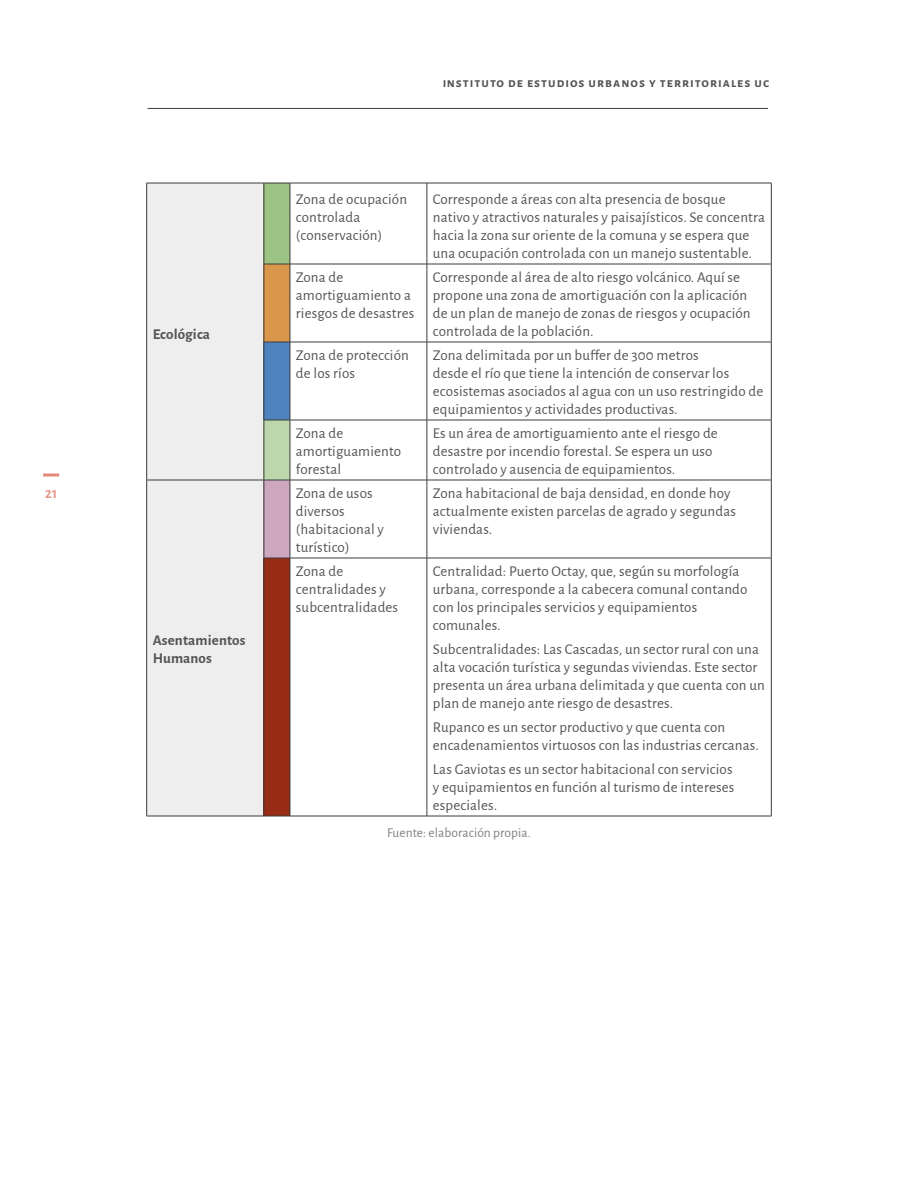
<style>
.page{position:relative;width:918px;height:1188px;background:#fff}
.page>*{position:absolute;margin:0;border:0;box-sizing:border-box;transform-origin:0 0}
.t1{font:15px/18px "Alegreya Sans";letter-spacing:.01em;color:#555454}
.t2{font:700 15px/18px "Alegreya Sans";letter-spacing:.01em;color:#555454}
.t3{font:700 13.5px "Alegreya Sans";letter-spacing:.075em;color:#555454}
.t4{font:13.5px "Alegreya Sans";letter-spacing:.005em;color:#818080}
.t5{font:700 13.5px "Alegreya Sans";color:#e79386}
</style>
<div class="page">
<div style="left:43px;top:473px;width:16px;height:3px;border:2px solid #e48778"></div>
<hr style="left:148px;top:108px;width:620px;height:1px;background:#3c3c3b">
<svg style="left:147px;top:184px;width:117px;height:632px;background:#ebebeb"></svg>
<div style="left:264px;top:183px;width:26px;height:81px;background:#9dc384"></div>
<div style="left:264px;top:264px;width:26px;height:78px;background:#da964b"></div>
<div style="left:264px;top:342px;width:26px;height:78px;background:#4f83c0"></div>
<div style="left:264px;top:420px;width:26px;height:60px;background:#bcd7ab"></div>
<div style="left:264px;top:480px;width:26px;height:78px;background:#cda7bd"></div>
<div style="left:264px;top:558px;width:26px;height:258px;background:#982b15"></div>
<hr style="left:146px;top:183px;width:118px;height:1px;background:#3c3c3b">
<hr style="left:146px;top:183px;width:1px;height:81px;background:#3c3c3b">
<svg style="left:265px;top:183px;width:25px;height:1px"></svg>
<hr style="left:264px;top:183px;width:1px;height:81px;background:#3c3c3b">
<hr style="left:290px;top:183px;width:137px;height:1px;background:#3c3c3b">
<hr style="left:290px;top:183px;width:1px;height:81px;background:#3c3c3b">
<hr style="left:427px;top:183px;width:345px;height:1px;background:#3c3c3b">
<hr style="left:427px;top:183px;width:1px;height:81px;background:#3c3c3b">
<hr style="left:771px;top:183px;width:1px;height:81px;background:#3c3c3b">
<hr style="left:146px;top:264px;width:1px;height:78px;background:#3c3c3b">
<hr style="left:146px;top:342px;width:1px;height:78px;background:#3c3c3b">
<hr style="left:146px;top:420px;width:1px;height:60px;background:#3c3c3b">
<svg style="left:265px;top:264px;width:25px;height:1px"></svg>
<hr style="left:264px;top:264px;width:1px;height:78px;background:#3c3c3b">
<hr style="left:290px;top:264px;width:137px;height:1px;background:#3c3c3b">
<hr style="left:290px;top:264px;width:1px;height:78px;background:#3c3c3b">
<hr style="left:427px;top:264px;width:345px;height:1px;background:#3c3c3b">
<hr style="left:427px;top:264px;width:1px;height:78px;background:#3c3c3b">
<hr style="left:771px;top:264px;width:1px;height:78px;background:#3c3c3b">
<svg style="left:265px;top:342px;width:25px;height:1px"></svg>
<hr style="left:264px;top:342px;width:1px;height:78px;background:#3c3c3b">
<hr style="left:290px;top:342px;width:137px;height:1px;background:#3c3c3b">
<hr style="left:290px;top:342px;width:1px;height:78px;background:#3c3c3b">
<hr style="left:427px;top:342px;width:345px;height:1px;background:#3c3c3b">
<hr style="left:427px;top:342px;width:1px;height:78px;background:#3c3c3b">
<hr style="left:771px;top:342px;width:1px;height:78px;background:#3c3c3b">
<svg style="left:265px;top:420px;width:25px;height:1px"></svg>
<hr style="left:264px;top:420px;width:1px;height:60px;background:#3c3c3b">
<hr style="left:290px;top:420px;width:137px;height:1px;background:#3c3c3b">
<hr style="left:290px;top:420px;width:1px;height:60px;background:#3c3c3b">
<hr style="left:427px;top:420px;width:345px;height:1px;background:#3c3c3b">
<hr style="left:427px;top:420px;width:1px;height:60px;background:#3c3c3b">
<hr style="left:771px;top:420px;width:1px;height:60px;background:#3c3c3b">
<hr style="left:146px;top:480px;width:118px;height:1px;background:#3c3c3b">
<hr style="left:146px;top:480px;width:1px;height:78px;background:#3c3c3b">
<svg style="left:265px;top:480px;width:25px;height:1px"></svg>
<hr style="left:264px;top:480px;width:1px;height:78px;background:#3c3c3b">
<hr style="left:290px;top:480px;width:137px;height:1px;background:#3c3c3b">
<hr style="left:290px;top:480px;width:1px;height:78px;background:#3c3c3b">
<hr style="left:427px;top:480px;width:345px;height:1px;background:#3c3c3b">
<hr style="left:427px;top:480px;width:1px;height:78px;background:#3c3c3b">
<hr style="left:771px;top:480px;width:1px;height:78px;background:#3c3c3b">
<hr style="left:146px;top:558px;width:1px;height:258px;background:#3c3c3b">
<svg style="left:265px;top:558px;width:25px;height:1px"></svg>
<hr style="left:264px;top:558px;width:1px;height:258px;background:#3c3c3b">
<hr style="left:290px;top:558px;width:137px;height:1px;background:#3c3c3b">
<hr style="left:290px;top:558px;width:1px;height:258px;background:#3c3c3b">
<hr style="left:427px;top:558px;width:345px;height:1px;background:#3c3c3b">
<hr style="left:427px;top:558px;width:1px;height:258px;background:#3c3c3b">
<hr style="left:771px;top:558px;width:1px;height:258px;background:#3c3c3b">
<hr style="left:146px;top:816px;width:118px;height:1px;background:#3c3c3b">
<svg style="left:264px;top:816px;width:26px;height:1px"></svg>
<hr style="left:290px;top:816px;width:137px;height:1px;background:#3c3c3b">
<hr style="left:427px;top:816px;width:345px;height:1px;background:#3c3c3b">
<p class="t5" style="left:45px;top:484px;width:13px">21</p>
<p class="t2" style="left:153px;top:324px;width:59px">Ecológica</p>
<p class="t2" style="left:153px;top:630px;width:94px">Asentamientos<br>Humanos</p>
<p class="t3" style="left:442px;top:73px;width:329px">instituto de estudios urbanos y territoriales uc</p>
<p class="t1" style="left:296px;top:189px;width:113px">Zona de ocupación controlada (conservación)</p>
<p class="t1" style="left:433px;top:189px;width:334px">Corresponde a áreas con alta presencia de bosque nativo y atractivos naturales y paisajísticos. Se concentra hacia la zona sur oriente de la comuna y se espera que una ocupación controlada con un manejo sustentable.</p>
<p class="t1" style="left:296px;top:267px;width:120px">Zona de amortiguamiento a riesgos de desastres</p>
<p class="t1" style="left:433px;top:267px;width:319px">Corresponde al área de alto riesgo volcánico. Aquí se propone una zona de amortiguación con la aplicación de un plan de manejo de zonas de riesgos y ocupación controlada de la población.</p>
<p class="t1" style="left:296px;top:345px;width:114px">Zona de protección de los ríos</p>
<p class="t1" style="left:433px;top:345px;width:332px">Zona delimitada por un buffer de 300 metros<br>desde el río que tiene la intención de conservar los ecosistemas asociados al agua con un uso restringido de equipamientos y actividades productivas.</p>
<p class="t1" style="left:296px;top:423px;width:107px">Zona de amortiguamiento forestal</p>
<p class="t1" style="left:433px;top:423px;width:287px">Es un área de amortiguamiento ante el riesgo de desastre por incendio forestal. Se espera un uso controlado y ausencia de equipamientos.</p>
<p class="t1" style="left:296px;top:483px;width:90px">Zona de usos diversos (habitacional y turístico)</p>
<p class="t1" style="left:433px;top:483px;width:305px">Zona habitacional de baja densidad, en donde hoy actualmente existen parcelas de agrado y segundas viviendas.</p>
<p class="t1" style="left:296px;top:561px;width:104px">Zona de centralidades y subcentralidades</p>
<p class="t1" style="left:433px;top:561px;width:316px">Centralidad: Puerto Octay, que, según su morfología urbana, corresponde a la cabecera comunal contando con los principales servicios y equipamientos comunales.</p>
<p class="t1" style="left:433px;top:639px;width:333px">Subcentralidades: Las Cascadas, un sector rural con una alta vocación turística y segundas viviendas. Este sector presenta un área urbana delimitada y que cuenta con un plan de manejo ante riesgo de desastres.</p>
<p class="t1" style="left:433px;top:717px;width:327px">Rupanco es un sector productivo y que cuenta con encadenamientos virtuosos con las industrias cercanas.</p>
<p class="t1" style="left:433px;top:759px;width:303px;text-align:justify">Las Gaviotas es un sector habitacional con servicios y equipamientos en función al turismo de intereses especiales.</p>
<p class="t4" style="left:387px;top:823px;width:145px">Fuente: elaboración propia.</p>
</div>
